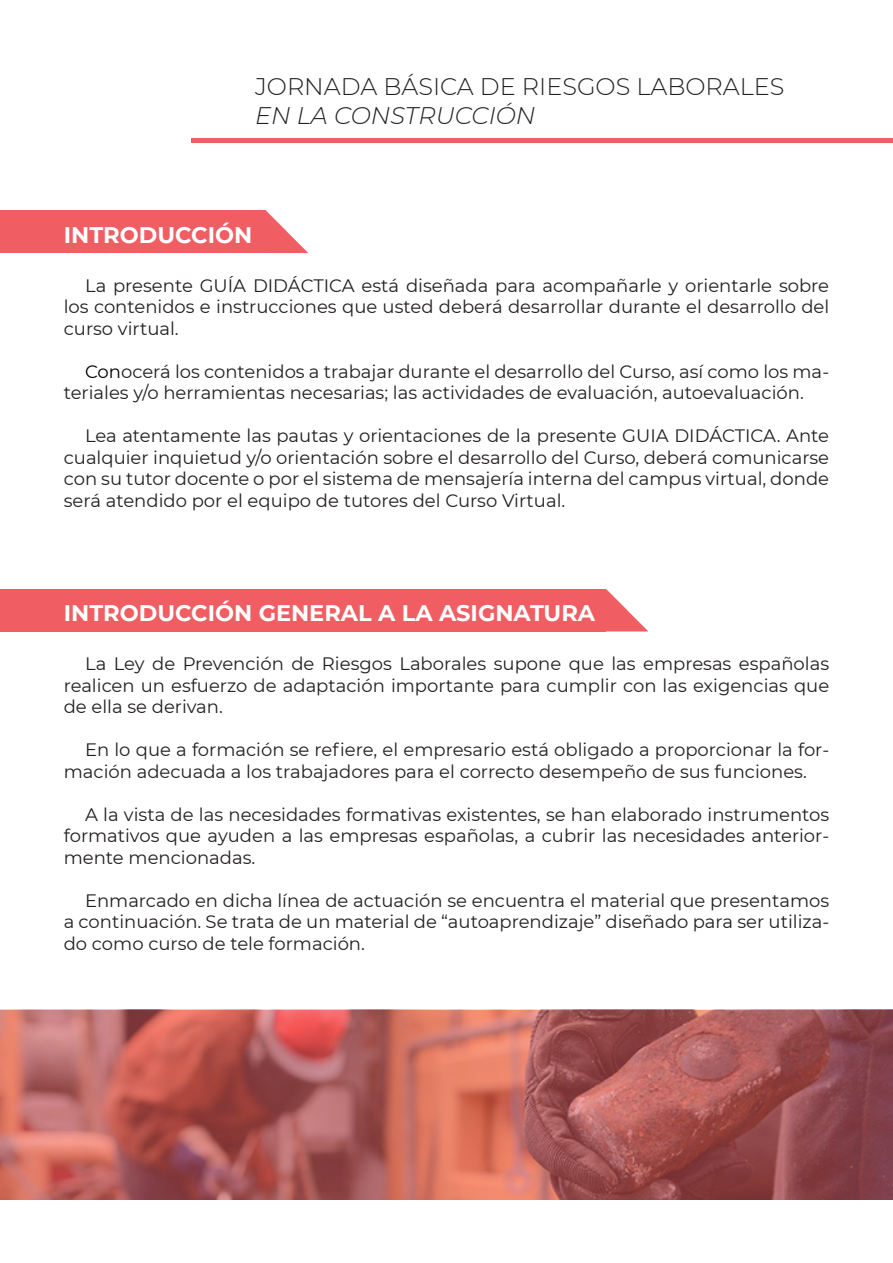
<style>
.page{position:relative;width:893px;height:1263px;background:#fff}
.page>*{position:absolute;margin:0;border:0;box-sizing:border-box;transform-origin:0 0}
.t1{font:300 24px "Montserrat";color:#231f20}
.t2{font:italic 300 24px "Montserrat";color:#231f20}
.t3{font:700 22.5px "Montserrat";color:#fff}
.t4{font:18px/21.6px "Montserrat";color:#231f20;text-align:justify}
.s1{color:#000}
</style>
<div class="page">
<div style="left:0;top:210px;width:266px;height:43px;background:#f05e63"></div>
<div style="left:0;top:589px;width:606px;height:42px;background:#f05e63"></div>
<hr style="left:191px;top:138px;width:702px;height:4px;background:#f05e63">
<svg style="left:266px;top:210px;width:42px;height:43px"></svg>
<svg style="left:606px;top:589px;width:42px;height:42px"></svg>
<img style="left:0;top:1010px;width:893px;height:189px">
<p class="t1" style="left:255px;top:70px;width:531px">JORNADA BÁSICA DE RIESGOS LABORALES</p>
<p class="t2" style="left:255px;top:99px;width:282px">EN LA CONSTRUCCIÓN</p>
<p class="t3" style="left:64px;top:218px;width:190px">INTRODUCCIÓN</p>
<p class="t4" style="left:64px;top:274px;width:767px;text-indent:21px">La presente GUÍA DIDÁCTICA está diseñada para acompañarle y orientarle sobre los contenidos e instrucciones que usted deberá desarrollar durante el desarrollo del curso virtual.</p>
<p class="t4" style="left:64px;top:360px;width:767px;text-indent:21px"><span class="s1">Con</span>ocerá los contenidos a trabajar durante el desarrollo del Curso, así como los ma&shy;teriales y/o herramientas necesarias; las actividades de evaluación, autoevaluación.</p>
<p class="t4" style="left:64px;top:424px;width:767px;text-indent:21px">Lea atentamente las pautas y orientaciones de la presente GUIA DIDÁCTICA. Ante cualquier inquietud y/o orientación sobre el desarrollo del Curso, deberá comunicarse con su tutor docente o por el sistema de mensajería interna del campus virtual, donde será atendido por el equipo de tutores del Curso Virtual.</p>
<p class="t3" style="left:64px;top:597px;width:533px">INTRODUCCIÓN GENERAL A LA ASIGNATURA</p>
<p class="t4" style="left:64px;top:652px;width:767px;text-indent:21px">La Ley de Prevención de Riesgos Laborales supone que las empresas españolas realicen un esfuerzo de adaptación importante para cumplir con las exigencias que de ella se derivan.</p>
<p class="t4" style="left:64px;top:738px;width:767px;text-indent:21px">En lo que a formación se refiere, el empresario está obligado a proporcionar la for&shy;mación adecuada a los trabajadores para el correcto desempeño de sus funciones.</p>
<p class="t4" style="left:64px;top:803px;width:767px;text-indent:21px">A la vista de las necesidades formativas existentes, se han elaborado instrumentos formativos que ayuden a las empresas españolas, a cubrir las necesidades anterior&shy;mente mencionadas.</p>
<p class="t4" style="left:64px;top:889px;width:767px;text-indent:21px">Enmarcado en dicha línea de actuación se encuentra el material que presentamos a continuación. Se trata de un material de “autoaprendizaje” diseñado para ser utiliza&shy;do como curso de tele formación.</p>
</div>
